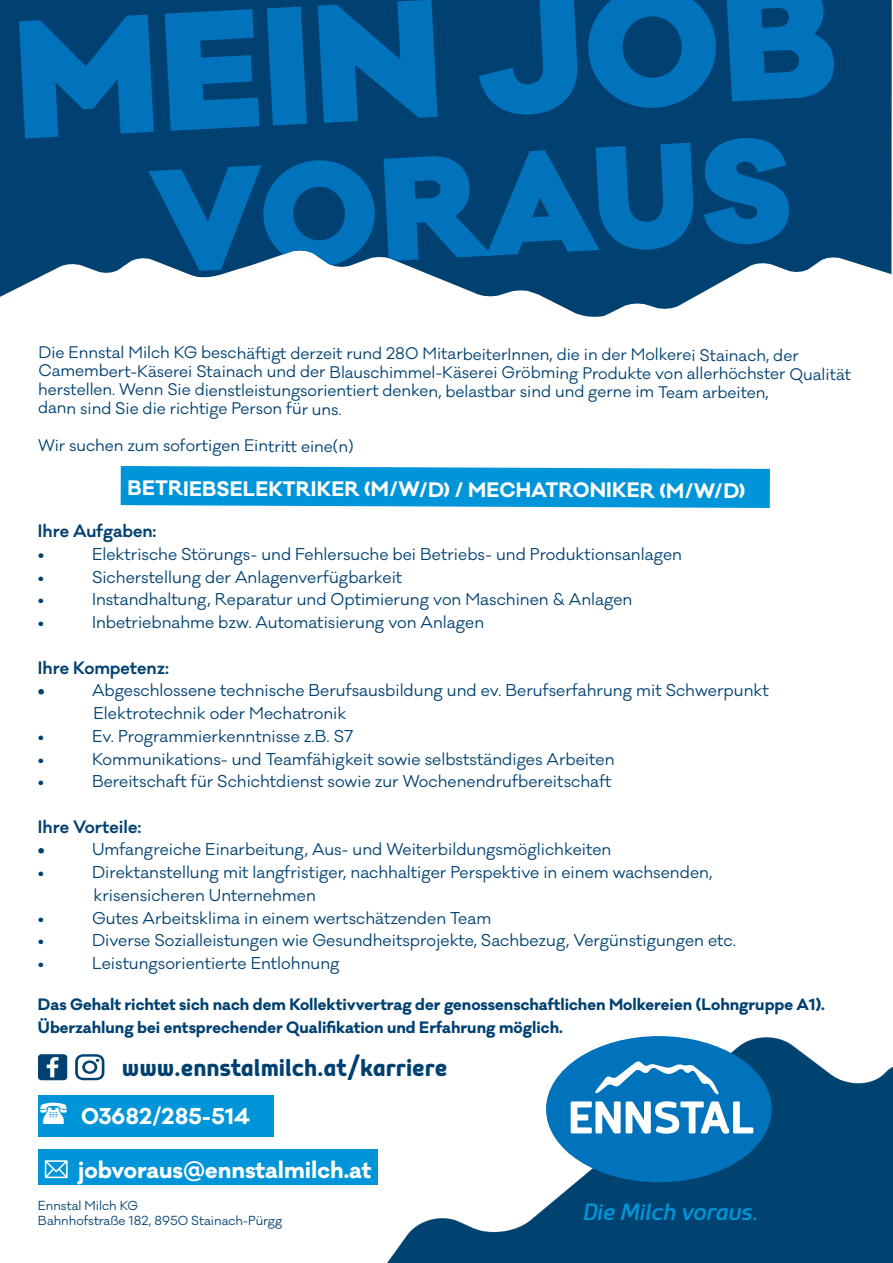
<style>
.page{position:relative;width:893px;height:1263px;background:#fff}
.page>*{position:absolute;margin:0;border:0;box-sizing:border-box;transform-origin:0 0}
.t1{font:900 154.35px "Galano Classic";color:#0073bc}
.t2{font:900 134.7px "Galano Classic";color:#0073bc}
.t3{font:700 29.85px "Mairy";color:#004171}
.t4{font:italic 28.95px "Mairy";color:#0095d9}
.Einf__Abs{font:700 21.75px "Galano Classic";color:#fff}
.t5{font:700 21px "Galano Classic";color:#fff}
.Einf__Abs-2{font:700 19.35px "Galano Classic";letter-spacing:.005em;color:#fff}
.t6{font:600 16.5px "Galano Classic";color:#004171}
.t7{font:16.5px "Galano Classic";color:#004171}
.t8{font:15.75px/22.8px "Galano Classic";color:#004171}
.Einf__Abs-3{font:15.45px/18.1px "Galano Classic";letter-spacing:-.005em;color:#004171}
.t9{font:700 15.15px/22.6px "Galano Classic";color:#004171}
.t10{font:12px/14.4px "Galano Classic";color:#004171}
</style>
<div class="page">
<svg style="left:121px;top:466px;width:649px;height:42px;background:#119cdb"></svg>
<svg style="left:75px;top:1054px;width:29px;height:26px"></svg>
<svg style="left:38px;top:1054px;width:29px;height:26px"></svg>
<div style="left:38px;top:1149px;width:340px;height:36px;background:#0095d9"></div>
<svg style="left:45px;top:1160px;width:23px;height:18px"></svg>
<svg style="left:0;top:0;width:892px;height:317px;background:#1f5882"></svg>
<img style="left:387px;top:1036px;width:506px;height:227px">
<div style="left:546px;top:1036px;width:226px;height:146px;background:#0073bc;border-radius:50%"></div>
<svg style="left:595px;top:1061px;width:124px;height:33px"></svg>
<svg style="left:571px;top:1101px;width:182px;height:33px"></svg>
<div style="left:38px;top:1095px;width:236px;height:41px;background:#0095d9"></div>
<p class="t1" style="left:9px;top:-26px;width:824px;rotate:-3deg">MEIN JOB</p>
<p class="t2" style="left:146px;top:130px;width:642px;rotate:-3deg">VORAUS</p>
<p class="Einf__Abs-3" style="left:38px;top:345px;width:814px">Die Ennstal Milch KG beschäftigt derzeit rund 280 MitarbeiterInnen, die in der Molkerei Stainach, der Camembert-Käserei Stainach und der Blauschimmel-Käserei Gröbming Produkte von allerhöchster Qualität herstellen. Wenn Sie dienstleistungsorientiert denken, belastbar sind und gerne im Team arbeiten,<br>dann sind Sie die richtige Person für uns.</p>
<p class="Einf__Abs-3" style="left:38px;top:437px;width:317px">Wir suchen zum sofortigen Eintritt eine(n)</p>
<p class="Einf__Abs-2" style="left:128px;top:476px;width:619px">BETRIEBSELEKTRIKER (M/W/D) / MECHATRONIKER (M/W/D)</p>
<p class="t6" style="left:38px;top:520px;width:120px">Ihre Aufgaben:</p>
<p class="t7" style="left:38px;top:543px;width:8px">•</p>
<p class="t8" style="left:92px;top:543px;width:592px">Elektrische Störungs- und Fehlersuche bei Betriebs- und Produktionsanlagen</p>
<p class="t8" style="left:38px;top:566px;width:8px">•</p>
<p class="t8" style="left:92px;top:566px;width:312px">Sicherstellung der Anlagenverfügbarkeit</p>
<p class="t8" style="left:38px;top:588px;width:8px">•</p>
<p class="t8" style="left:92px;top:588px;width:542px">Instandhaltung, Reparatur und Optimierung von Maschinen &amp; Anlagen</p>
<p class="t8" style="left:38px;top:611px;width:8px">•</p>
<p class="t8" style="left:92px;top:611px;width:394px">Inbetriebnahme bzw. Automatisierung von Anlagen</p>
<p class="t6" style="left:38px;top:656px;width:132px">Ihre Kompetenz:</p>
<p class="t6" style="left:38px;top:679px;width:8px">•</p>
<p class="t8" style="left:92px;top:679px;width:678px">Abgeschlossene technische Berufsausbildung und ev. Berufserfahrung mit Schwerpunkt<br>Elektrotechnik oder Mechatronik</p>
<p class="t8" style="left:38px;top:725px;width:8px">•</p>
<p class="t8" style="left:92px;top:725px;width:263px">Ev. Programmierkenntnisse z.B. S7</p>
<p class="t8" style="left:38px;top:747px;width:8px">•</p>
<p class="t8" style="left:92px;top:747px;width:524px">Kommunikations- und Teamfähigkeit sowie selbstständiges Arbeiten</p>
<p class="t8" style="left:38px;top:770px;width:8px">•</p>
<p class="t8" style="left:92px;top:770px;width:521px">Bereitschaft für Schichtdienst sowie zur Wochenendrufbereitschaft</p>
<p class="t6" style="left:38px;top:816px;width:105px">Ihre Vorteile:</p>
<p class="t6" style="left:38px;top:838px;width:8px">•</p>
<p class="t8" style="left:92px;top:838px;width:521px">Umfangreiche Einarbeitung, Aus- und Weiterbildungsmöglichkeiten</p>
<p class="t8" style="left:38px;top:861px;width:8px">•</p>
<p class="t8" style="left:92px;top:861px;width:622px">Direktanstellung mit langfristiger, nachhaltiger Perspektive in einem wachsenden, krisensicheren Unternehmen</p>
<p class="t8" style="left:38px;top:907px;width:8px">•</p>
<p class="t8" style="left:92px;top:907px;width:401px">Gutes Arbeitsklima in einem wertschätzenden Team</p>
<p class="t8" style="left:38px;top:929px;width:8px">•</p>
<p class="t8" style="left:92px;top:929px;width:645px">Diverse Sozialleistungen wie Gesundheitsprojekte, Sachbezug, Vergünstigungen etc.</p>
<p class="t8" style="left:38px;top:952px;width:8px">•</p>
<p class="t8" style="left:92px;top:952px;width:249px">Leistungsorientierte Entlohnung</p>
<p class="t9" style="left:38px;top:993px;width:788px">Das Gehalt richtet sich nach dem Kollektivvertrag der genossenschaftlichen Molkereien (Lohngruppe A1).<br>Überzahlung bei entsprechender Qualifikation und Erfahrung möglich.</p>
<p class="t3" style="left:122px;top:1049px;width:327px">www.ennstalmilch.at/karriere</p>
<p class="t5" style="left:81px;top:1102px;width:170px">03682/285-514</p>
<p class="Einf__Abs" style="left:78px;top:1155px;width:295px">jobvoraus@ennstalmilch.at</p>
<p class="t10" style="left:38px;top:1199px;width:246px">Ennstal Milch KG<br>Bahnhofstraße 182, 8950 Stainach-Pürgg</p>
<p class="t4" style="left:583px;top:1195px;width:177px">Die Milch voraus.</p>
</div>
